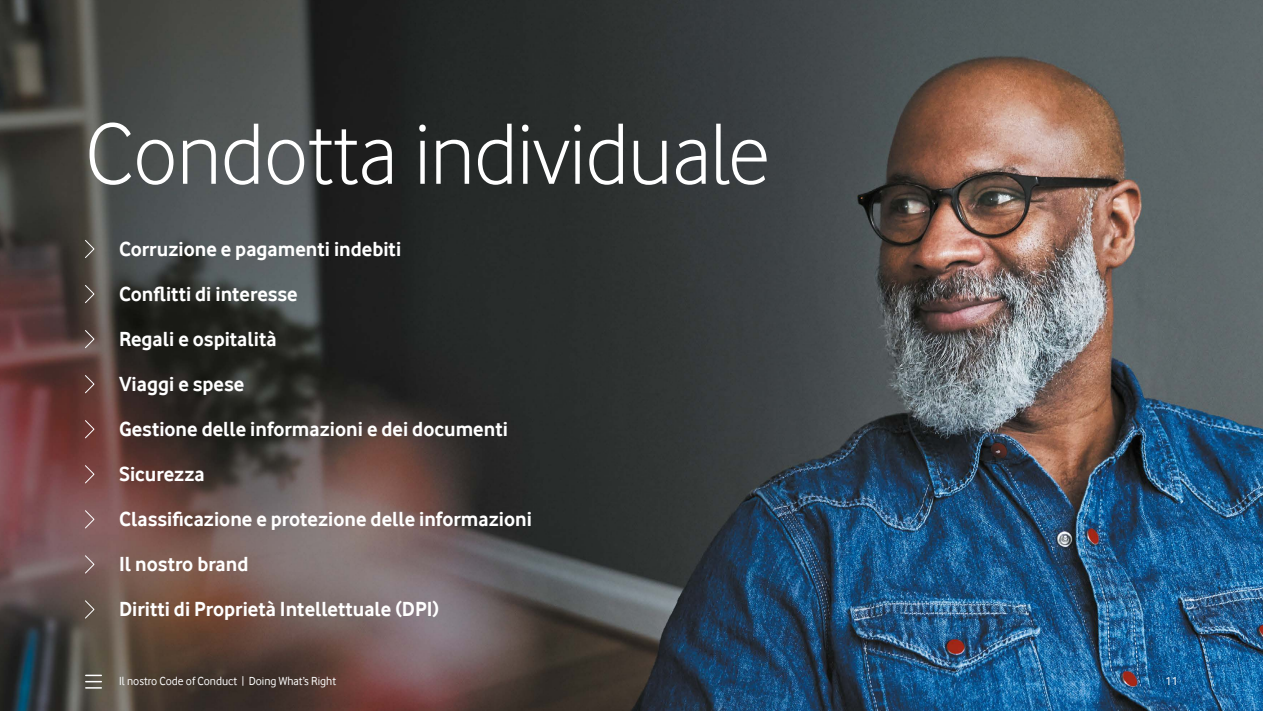
<style>
.page{position:relative;width:1263px;height:711px;background:#fff}
.page>*{position:absolute;margin:0;border:0;box-sizing:border-box;transform-origin:0 0}
.t1{font:90px "Vodafone Lt";letter-spacing:-.01em;color:#fff}
.t2{font:700 21px/45px "Vodafone Rg";color:#fff}
.t3{font:12px "Vodafone Rg";color:#fff}
</style>
<div class="page">
<img style="left:0;top:0;width:1263px;height:710px">
<svg style="left:84px;top:599px;width:11px;height:19px"></svg>
<svg style="left:84px;top:554px;width:11px;height:19px"></svg>
<svg style="left:84px;top:509px;width:11px;height:19px"></svg>
<svg style="left:84px;top:464px;width:11px;height:19px"></svg>
<svg style="left:84px;top:419px;width:11px;height:19px"></svg>
<svg style="left:84px;top:374px;width:11px;height:19px"></svg>
<svg style="left:84px;top:329px;width:11px;height:19px"></svg>
<svg style="left:84px;top:284px;width:11px;height:19px"></svg>
<svg style="left:84px;top:239px;width:11px;height:19px"></svg>
<svg style="left:86px;top:674px;width:15px;height:14px"></svg>
<h1 class="t1" style="left:85px;top:103px;width:686px">Condotta individuale</h1>
<p class="t2" style="left:119px;top:226px;width:414px">Corruzione e pagamenti indebiti<br>Conflitti di interesse<br>Regali e ospitalità<br>Viaggi e spese<br>Gestione delle informazioni e dei documenti<br>Sicurezza<br>Classificazione e protezione delle informazioni<br>Il nostro brand<br>Diritti di Proprietà Intellettuale (DPI)</p>
<p class="t3" style="left:119px;top:674px;width:219px">Il nostro Code of Conduct | Doing What’s Right</p>
<p class="t3" style="left:1165px;top:674px;width:14px">11</p>
</div>
